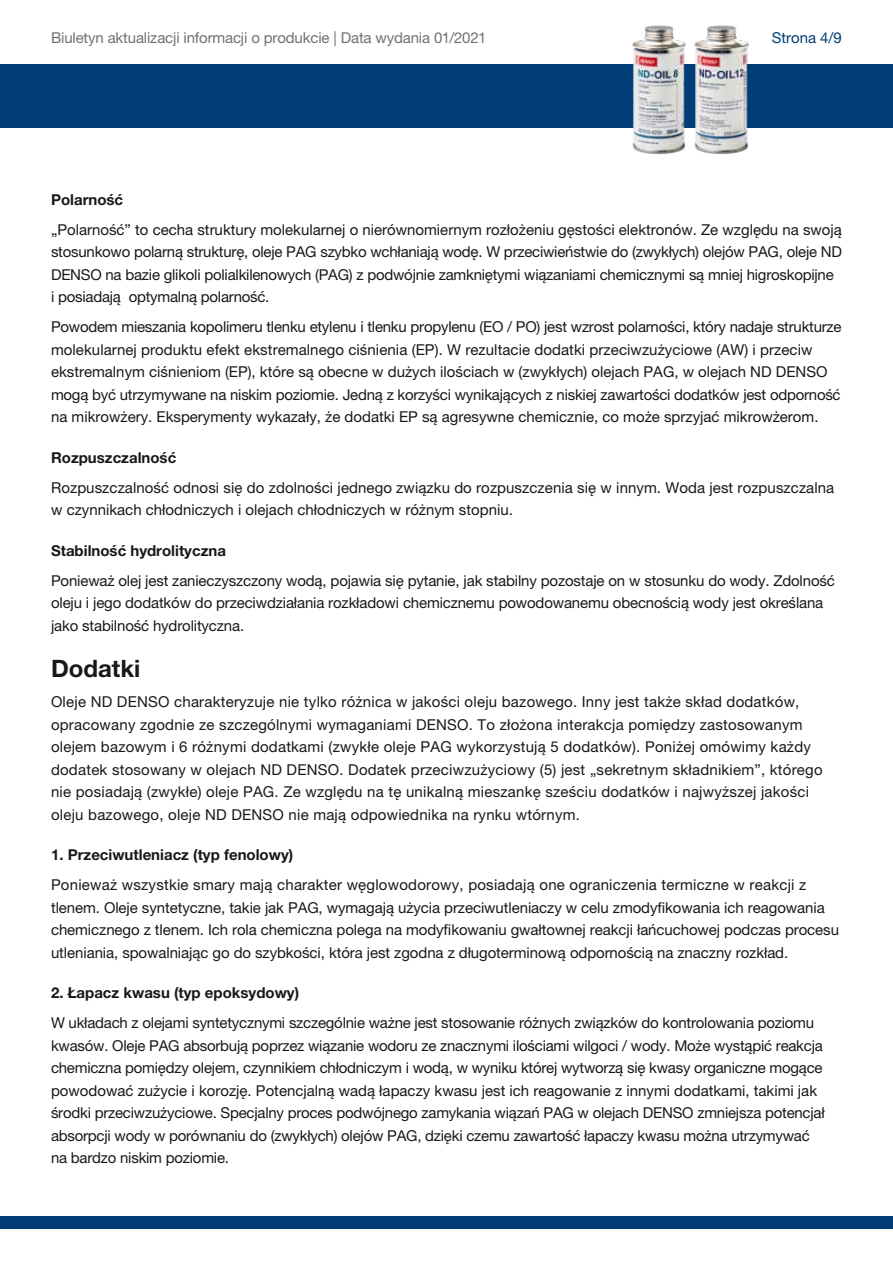
<style>
.page{position:relative;width:893px;height:1263px;background:#fff}
.page>*{position:absolute;margin:0;border:0;box-sizing:border-box;transform-origin:0 0}
.t1{font:700 24px "Helvetica Neue LT Pro";color:#1a171c}
.t2{font:15px/22.5px "Helvetica Neue LT Pro";letter-spacing:-.005em;color:#1a171c}
.t3{font:15px/22.5px "Helvetica Neue LT Pro";letter-spacing:.015em;color:#1a171c}
.t4{font:700 15px "Helvetica Neue LT Pro";color:#1a171c}
.t5{font:15px "Helvetica Neue LT Pro";letter-spacing:-.01em;color:#707172}
.t6{font:15px "Helvetica Neue LT Pro";color:#003c76}
</style>
<div class="page">
<div style="left:0;top:64px;width:893px;height:64px;background:#003c76"></div>
<div style="left:0;top:1216px;width:893px;height:13px;background:#003c76"></div>
<img style="left:632px;top:25px;width:54px;height:129px">
<img style="left:694px;top:25px;width:55px;height:129px">
<p class="t5" style="left:51px;top:28px;width:437px">Biuletyn aktualizacji informacji o produkcie | Data wydania 01/2021</p>
<p class="t6" style="left:772px;top:28px;width:72px">Strona 4/9</p>
<p class="t4" style="left:51px;top:190px;width:74px">Polarność</p>
<p class="t2" style="left:51px;top:218px;width:792px">„Polarność” to cecha struktury molekularnej o nierównomiernym rozłożeniu gęstości elektronów. Ze względu na swoją stosunkowo polarną strukturę, oleje PAG szybko wchłaniają wodę. W przeciwieństwie do (zwykłych) olejów PAG, oleje ND DENSO na bazie glikoli polialkilenowych (PAG) z podwójnie zamkniętymi wiązaniami chemicznymi są mniej higroskopijne<br>i posiadają optymalną polarność.</p>
<p class="t2" style="left:51px;top:315px;width:792px">Powodem mieszania kopolimeru tlenku etylenu i tlenku propylenu (EO / PO) jest wzrost polarności, który nadaje strukturze molekularnej produktu efekt ekstremalnego ciśnienia (EP). W rezultacie dodatki przeciwzużyciowe (AW) i przeciw ekstremalnym ciśnieniom (EP), które są obecne w dużych ilościach w (zwykłych) olejach PAG, w olejach ND DENSO mogą być utrzymywane na niskim poziomie. Jedną z korzyści wynikających z niskiej zawartości dodatków jest odporność na mikrowżery. Eksperymenty wykazały, że dodatki EP są agresywne chemicznie, co może sprzyjać mikrowżerom.</p>
<p class="t4" style="left:51px;top:448px;width:127px">Rozpuszczalność</p>
<p class="t2" style="left:51px;top:476px;width:785px">Rozpuszczalność odnosi się do zdolności jednego związku do rozpuszczenia się w innym. Woda jest rozpuszczalna w czynnikach chłodniczych i olejach chłodniczych w różnym stopniu.</p>
<p class="t4" style="left:51px;top:541px;width:176px">Stabilność hydrolityczna</p>
<p class="t2" style="left:51px;top:569px;width:785px">Ponieważ olej jest zanieczyszczony wodą, pojawia się pytanie, jak stabilny pozostaje on w stosunku do wody. Zdolność oleju i jego dodatków do przeciwdziałania rozkładowi chemicznemu powodowanemu obecnością wody jest określana jako stabilność hydrolityczna.</p>
<h1 class="t1" style="left:51px;top:654px;width:91px">Dodatki</h1>
<p class="t3" style="left:51px;top:691px;width:773px">Oleje ND DENSO charakteryzuje nie tylko różnica w jakości oleju bazowego. Inny jest także skład dodatków, opracowany zgodnie ze szczególnymi wymaganiami DENSO. To złożona interakcja pomiędzy zastosowanym olejem bazowym i 6 różnymi dodatkami (zwykłe oleje PAG wykorzystują 5 dodatków). Poniżej omówimy każdy dodatek stosowany w olejach ND DENSO. Dodatek przeciwzużyciowy (5) jest „sekretnym składnikiem”, którego nie posiadają (zwykłe) oleje PAG. Ze względu na tę unikalną mieszankę sześciu dodatków i najwyższej jakości oleju bazowego, oleje ND DENSO nie mają odpowiednika na rynku wtórnym.</p>
<p class="t4" style="left:51px;top:846px;width:244px">1. Przeciwutleniacz (typ fenolowy)</p>
<p class="t2" style="left:51px;top:874px;width:789px">Ponieważ wszystkie smary mają charakter węglowodorowy, posiadają one ograniczenia termiczne w reakcji z tlenem. Oleje syntetyczne, takie jak PAG, wymagają użycia przeciwutleniaczy w celu zmodyfikowania ich reagowania chemicznego z tlenem. Ich rola chemiczna polega na modyfikowaniu gwałtownej reakcji łańcuchowej podczas procesu utleniania, spowalniając go do szybkości, która jest zgodna z długoterminową odpornością na znaczny rozkład.</p>
<p class="t4" style="left:51px;top:984px;width:250px">2. Łapacz kwasu (typ epoksydowy)</p>
<p class="t2" style="left:51px;top:1012px;width:775px">W układach z olejami syntetycznymi szczególnie ważne jest stosowanie różnych związków do kontrolowania poziomu kwasów. Oleje PAG absorbują poprzez wiązanie wodoru ze znacznymi ilościami wilgoci / wody. Może wystąpić reakcja chemiczna pomiędzy olejem, czynnikiem chłodniczym i wodą, w wyniku której wytworzą się kwasy organiczne mogące powodować zużycie i korozję. Potencjalną wadą łapaczy kwasu jest ich reagowanie z innymi dodatkami, takimi jak środki przeciwzużyciowe. Specjalny proces podwójnego zamykania wiązań PAG w olejach DENSO zmniejsza potencjał absorpcji wody w porównaniu do (zwykłych) olejów PAG, dzięki czemu zawartość łapaczy kwasu można utrzymywać na bardzo niskim poziomie.</p>
</div>
